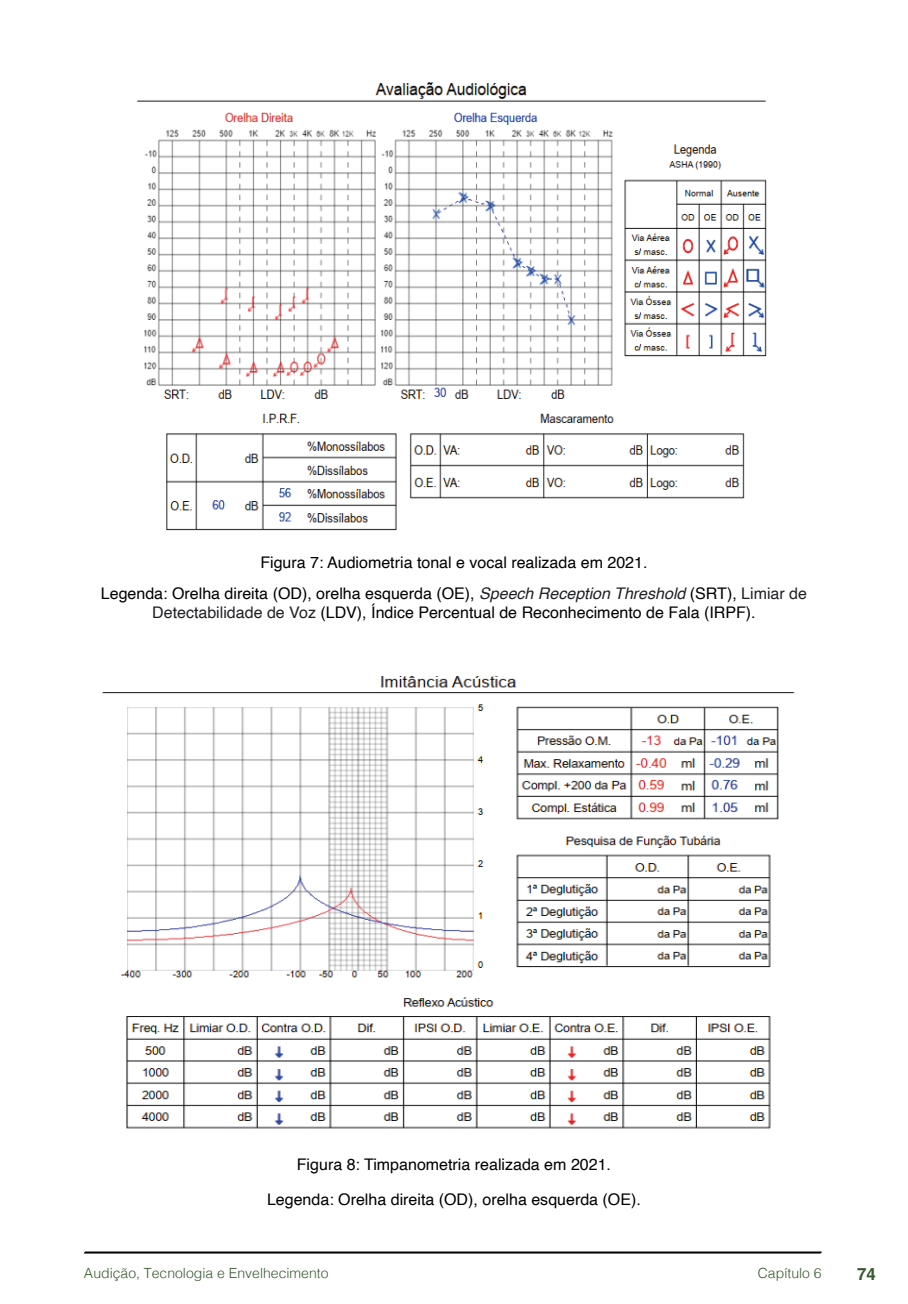
<style>
.page{position:relative;width:908px;height:1304px;background:#fff}
.page>*{position:absolute;margin:0;border:0;box-sizing:border-box;transform-origin:0 0}
.t1{font:700 16.8px "Helvetica";color:#375a2f}
.t2{font:16px/30.6px "Helvetica";color:#000;text-align:center}
.t3{font:300 14px "Helvetica";color:#375a2f}
.s1{font-style:italic;color:#202124}
.s2{color:#202124}
</style>
<div class="page">
<svg style="left:84px;top:1251px;width:737px;height:3px;background:#515151"></svg>
<img style="left:136px;top:82px;width:631px;height:449px">
<img style="left:102px;top:676px;width:693px;height:453px">
<p class="t2" style="left:101px;top:548px;width:707px">Figura 7: Audiometria tonal e vocal realizada em 2021.<br>Legenda: Orelha direita (OD), orelha esquerda (OE), <span class="s1">Speech Reception Threshold</span> (SRT), <span class="s2">Limiar de</span></p>
<p class="t2" style="left:152px;top:597px;width:604px"><span class="s2">Detectabilidade de Voz</span> (LDV), Índice Percentual de Reconhecimento de Fala (IRPF).</p>
<p class="t2" style="left:297px;top:1149px;width:315px">Figura 8: Timpanometria realizada em 2021.</p>
<p class="t2" style="left:267px;top:1185px;width:375px">Legenda: Orelha direita (OD), orelha esquerda (OE).</p>
<p class="t3" style="left:84px;top:1261px;width:246px">Audição, Tecnologia e Envelhecimento</p>
<p class="t3" style="left:757px;top:1261px;width:65px">Capítulo 6</p>
<p class="t1" style="left:856px;top:1264px;width:20px">74</p>
</div>
